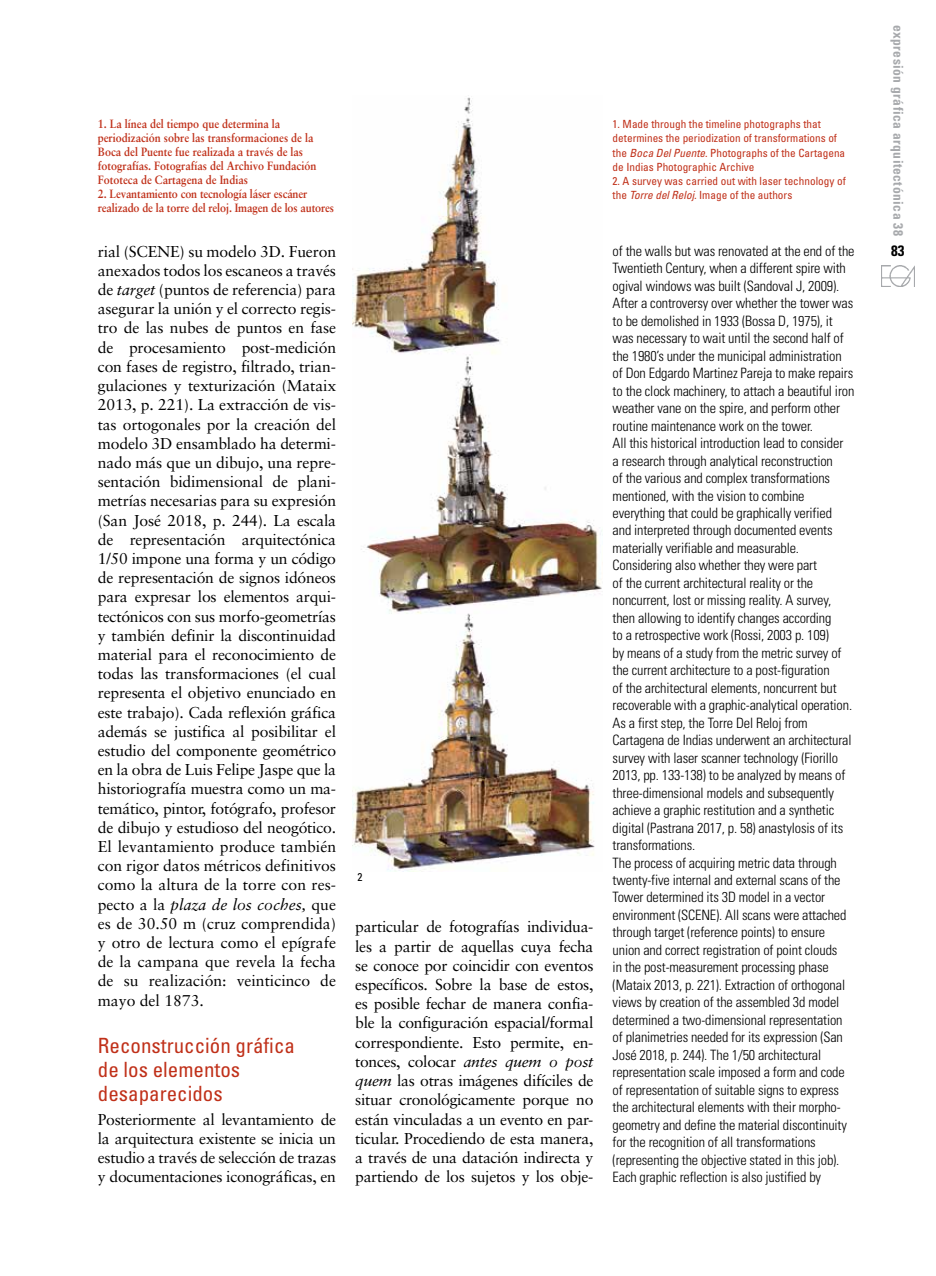
<style>
.page{position:relative;width:936px;height:1276px;background:#fff}
.page>*{position:absolute;margin:0;border:0;box-sizing:border-box;transform-origin:0 0}
.t1{font:condensed 21px/24px "Univers";color:#c03019}
.t2{font:15.75px/19.2px "Sabon";letter-spacing:-.02em;color:#000;text-align:justify}
.t3{font:700 condensed 15px "Univers";color:#000}
.t4{font:300 condensed 14.25px/17.4px "Univers";letter-spacing:-.01em;color:#000}
.t5{font:700 condensed 13.5px "Univers";letter-spacing:.035em;color:#a7a9ac}
.t6{font:700 12px/14px "Sabon";color:#c03019;scale:.9 1}
.t7{font:condensed 11.25px/14.2px "Univers";color:#c03019}
.t8{font:condensed 11.25px "Univers";color:#000}
.s1{font-style:italic}
</style>
<div class="page">
<img style="left:881px;top:265px;width:33px;height:21px">
<img style="left:352px;top:97px;width:250px;height:775px">
<p class="t6" style="left:98px;top:117px;width:244px">1. La línea del tiempo que determina la periodización sobre las transformaciones de la Boca del Puente fue realizada a través de las fotografías. Fotografías del Archivo Fundación Fototeca de Cartagena de Indias</p>
<p class="t6" style="left:98px;top:187px;width:264px">2. Levantamiento con tecnología láser escáner realizado de la torre del reloj. Imagen de los autores</p>
<p class="t2" style="left:98px;top:241px;width:240px">rial (SCENE) su modelo 3D. Fueron anexados todos los escaneos a través de <span class="s1">target</span> (puntos de referencia) para asegurar la unión y el correcto regis&shy;tro de las nubes de puntos en fase de procesamiento post-medición con fases de registro, filtrado, trian&shy;gulaciones y texturización (Mataix 2013, p. 221). La extracción de vis&shy;tas ortogonales por la creación del modelo 3D ensamblado ha determi&shy;nado más que un dibujo, una repre&shy;sentación bidimensional de plani&shy;metrías necesarias para su expresión (San José 2018, p. 244). La escala de representación arquitectónica 1/50 impone una forma y un código de representación de signos idóneos para expresar los elementos arqui&shy;tectónicos con sus morfo-geometrías y también definir la discontinuidad material para el reconocimiento de todas las transformaciones (el cual representa el objetivo enunciado en este trabajo). Cada reflexión gráfica además se justifica al posibilitar el estudio del componente geométrico en la obra de Luis Felipe Jaspe que la historiografía muestra como un ma&shy;temático, pintor, fotógrafo, profesor de dibujo y estudioso del neogótico.<br>El levantamiento produce también con rigor datos métricos definitivos como la altura de la torre con res&shy;pecto a la <span class="s1">plaza de los coches,</span> que es de 30.50 m (cruz comprendida) y otro de lectura como el epígrafe de la campana que revela la fecha de su realización: veinticinco de mayo del 1873.</p>
<h1 class="t1" style="left:98px;top:1033px;width:199px">Reconstrucción gráfica de los elementos desaparecidos</h1>
<p class="t2" style="left:98px;top:1109px;width:240px">Posteriormente al levantamiento de la arquitectura existente se inicia un estudio a través de selección de trazas y documentaciones iconográficas, en</p>
<p class="t8" style="left:357px;top:870px;width:6px">2</p>
<p class="t2" style="left:355px;top:917px;width:240px">particular de fotografías individua&shy;les a partir de aquellas cuya fecha se conoce por coincidir con eventos específicos. Sobre la base de estos, es posible fechar de manera confia&shy;ble la configuración espacial/formal correspondiente. Esto permite, en&shy;tonces, colocar <span class="s1">antes quem o post quem</span> las otras imágenes difíciles de situar cronológicamente porque no están vinculadas a un evento en par&shy;ticular. Procediendo de esta manera, a través de una datación indirecta y partiendo de los sujetos y los obje-</p>
<p class="t7" style="left:612px;top:117px;width:234px">1. Made through the timeline photographs that determines the periodization of transformations of the <span class="s1">Boca Del Puente</span>. Photographs of the Cartagena de Indias Photographic Archive</p>
<p class="t7" style="left:612px;top:174px;width:235px">2. A survey was carried out with laser technology of the <span class="s1">Torre del Reloj.</span> Image of the authors</p>
<p class="t4" style="left:612px;top:242px;width:243px">of the walls but was renovated at the end of the Twentieth Century, when a different spire with ogival windows was built (Sandoval J, 2009).<br>After a controversy over whether the tower was to be demolished in 1933 (Bossa D, 1975), it was necessary to wait until the second half of the 1980’s under the municipal administration of Don Edgardo Martinez Pareja to make repairs to the clock machinery, to attach a beautiful iron weather vane on the spire, and perform other routine maintenance work on the tower.<br>All this historical introduction lead to consider<br>a research through analytical reconstruction<br>of the various and complex transformations mentioned, with the vision to combine everything that could be graphically verified<br>and interpreted through documented events materially verifiable and measurable.<br>Considering also whether they were part<br>of the current architectural reality or the noncurrent, lost or missing reality. A survey, then allowing to identify changes according<br>to a retrospective work (Rossi, 2003 p. 109)<br>by means of a study from the metric survey of the current architecture to a post-figuration<br>of the architectural elements, noncurrent but recoverable with a graphic-analytical operation.<br>As a first step, the Torre Del Reloj from Cartagena de Indias underwent an architectural survey with laser scanner technology (Fiorillo 2013, pp. 133-138) to be analyzed by means of three-dimensional models and subsequently achieve a graphic restitution and a synthetic digital (Pastrana 2017, p. 58) anastylosis of its transformations.<br>The process of acquiring metric data through twenty-five internal and external scans of the Tower determined its 3D model in a vector environment (SCENE). All scans were attached through target (reference points) to ensure union and correct registration of point clouds<br>in the post-measurement processing phase (Mataix 2013, p. 221). Extraction of orthogonal views by creation of the assembled 3d model determined a two-dimensional representation of planimetries needed for its expression (San José 2018, p. 244). The 1/50 architectural representation scale imposed a form and code of representation of suitable signs to express the architectural elements with their morpho&shy;geometry and define the material discontinuity for the recognition of all transformations (representing the objective stated in this job).<br>Each graphic reflection is also justified by</p>
<p class="t5" style="left:906px;top:25px;width:213px;rotate:90deg">expresión gráfica arquitectónica 38</p>
<p class="t3" style="left:891px;top:242px;width:15px">83</p>
</div>
